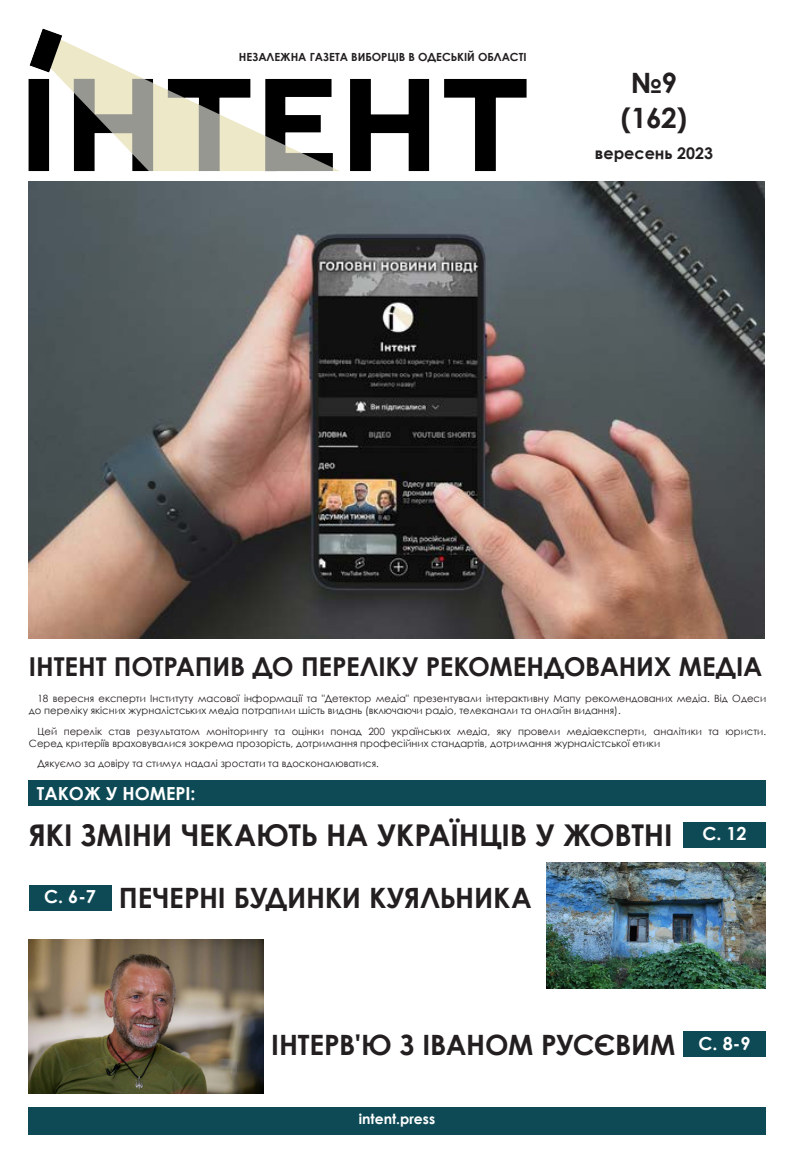
<style>
.page{position:relative;width:794px;height:1163px;background:#fff}
.page>*{position:absolute;margin:0;border:0;box-sizing:border-box;transform-origin:0 0}
.zag{font:700 30px "Century Gothic";letter-spacing:-.01em;color:#231f20}
.zag-2{font:700 28px "Century Gothic";letter-spacing:-.01em;color:#231f20}
.zag-3{font:700 26px "Century Gothic";letter-spacing:-.005em;color:#231f20}
.t1{font:700 18px "Century Gothic";color:#fff}
.t2{font:700 16px "Century Gothic";color:#231f20}
.t3{font:700 14px "Century Gothic";color:#fff}
.t4{font:700 11.2px "Century Gothic";color:#231f20}
.main{font:10px/12px "Century Gothic";color:#231f20}
</style>
<div class="page">
<div style="left:28px;top:1107px;width:737px;height:27px;background:#0e4a55"></div>
<div style="left:683px;top:821px;width:82px;height:26px;background:#0e4a55"></div>
<div style="left:29px;top:884px;width:82px;height:26px;background:#0e4a55"></div>
<div style="left:28px;top:780px;width:737px;height:26px;background:#0e4a55"></div>
<img style="left:28px;top:28px;width:498px;height:143px">
<img style="left:28px;top:181px;width:736px;height:457px">
<img style="left:546px;top:862px;width:219px;height:126px">
<img style="left:28px;top:939px;width:236px;height:154px">
<div style="left:683px;top:1031px;width:82px;height:25px;background:#0e4a55"></div>
<p class="t4" style="left:239px;top:49px;width:289px">НЕЗАЛЕЖНА ГАЗЕТА ВИБОРЦІВ В ОДЕСЬКІЙ ОБЛАСТІ</p>
<p class="zag-2" style="left:631px;top:62px;width:48px">№9</p>
<p class="zag-2" style="left:621px;top:96px;width:68px">(162)</p>
<p class="t2" style="left:595px;top:141px;width:120px">вересень 2023</p>
<p class="zag-3" style="left:29px;top:646px;width:735px">ІНТЕНТ ПОТРАПИВ ДО ПЕРЕЛІКУ РЕКОМЕНДОВАНИХ МЕДІА</p>
<p class="main" style="left:29px;top:692px;width:738px;text-indent:9px">18 вересня експерти Інституту масової інформації та "Детектор медіа" презентували інтерактивну Мапу рекомендованих медіа. Від Одеси до переліку якісних журналістських медіа потрапили шість видань (включаючи радіо, телеканали та онлайн видання).</p>
<p class="main" style="left:29px;top:724px;width:738px;text-indent:9px">Цей перелік став результатом моніторингу та оцінки понад 200 українських медіа, яку провели медіаексперти, аналітики та юристи.<br>Серед критеріїв враховувалися зокрема прозорість, дотримання професійних стандартів, дотримання журналістської етики</p>
<p class="main" style="left:37px;top:757px;width:343px">Дякуємо за довіру та стимул надалі зростати та вдосконалюватися.</p>
<p class="t1" style="left:37px;top:779px;width:160px">ТАКОЖ У НОМЕРІ:</p>
<p class="zag" style="left:28px;top:812px;width:645px">ЯКІ ЗМІНИ ЧЕКАЮТЬ НА УКРАЇНЦІВ У ЖОВТНІ</p>
<p class="t1" style="left:44px;top:882px;width:53px">С. 6-7</p>
<p class="zag-2" style="left:119px;top:876px;width:414px">ПЕЧЕРНІ БУДИНКИ КУЯЛЬНИКА</p>
<p class="t1" style="left:702px;top:819px;width:46px">С. 12</p>
<p class="zag-2" style="left:271px;top:1023px;width:405px">ІНТЕРВ'Ю З ІВАНОМ РУСЄВИМ</p>
<p class="t1" style="left:698px;top:1029px;width:53px">С. 8-9</p>
<h3 class="t3" style="left:359px;top:1108px;width:78px">intent.press</h3>
</div>
